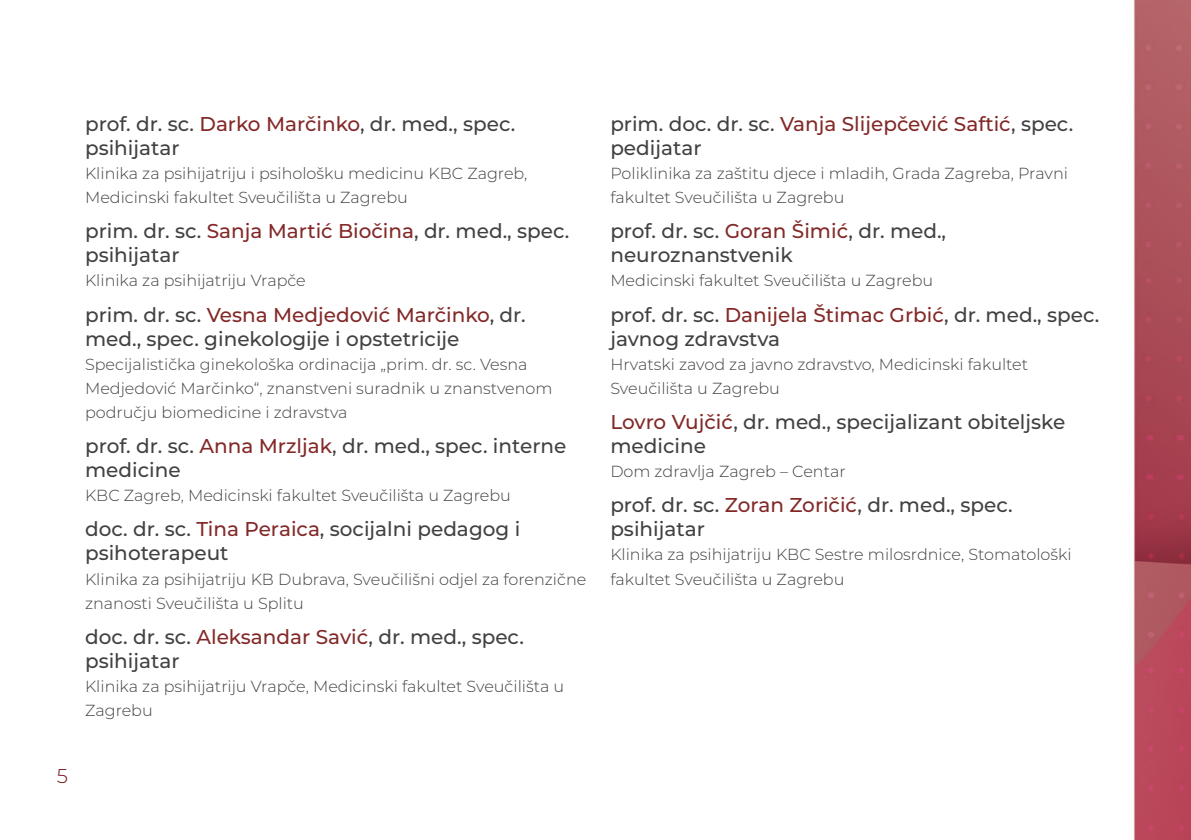
<style>
.page{position:relative;width:1191px;height:840px;background:#fff}
.page>*{position:absolute;margin:0;border:0;box-sizing:border-box;transform-origin:0 0}
.t1{font:500 20px/24px "Montserrat";color:#414042}
.t2{font:300 20px "Montserrat";color:#78111b}
.t3{font:300 16px/24px "Montserrat";color:#414042}
.s1{color:#822928}
</style>
<div class="page">
<img style="left:1133px;top:0;width:58px;height:839px">
<p class="t1" style="left:85px;top:111px;width:432px">prof. dr. sc. <span class="s1">Darko Marčinko</span>, dr. med., spec. psihijatar</p>
<p class="t3" style="left:85px;top:160px;width:444px">Klinika za psihijatriju i psihološku medicinu KBC Zagreb,<br>Medicinski fakultet Sveučilišta u Zagrebu</p>
<p class="t1" style="left:85px;top:218px;width:486px">prim. dr. sc. <span class="s1">Sanja Martić Biočina</span>, dr. med., spec. psihijatar</p>
<p class="t3" style="left:85px;top:268px;width:222px">Klinika za psihijatriju Vrapče</p>
<p class="t1" style="left:85px;top:301px;width:442px">prim. dr. sc. <span class="s1">Vesna Medjedović Marčinko</span>, dr. med., spec. ginekologije i opstetricije</p>
<p class="t3" style="left:85px;top:351px;width:469px">Specijalistička ginekološka ordinacija „prim. dr. sc. Vesna<br>Medjedović Marčinko“, znanstveni suradnik u znanstvenom području biomedicine i zdravstva</p>
<p class="t1" style="left:85px;top:433px;width:483px">prof. dr. sc. <span class="s1">Anna Mrzljak</span>, dr. med., spec. interne medicine</p>
<p class="t3" style="left:85px;top:482px;width:427px">KBC Zagreb, Medicinski fakultet Sveučilišta u Zagrebu</p>
<p class="t1" style="left:85px;top:516px;width:437px">doc. dr. sc. <span class="s1">Tina Peraica</span>, socijalni pedagog i psihoterapeut</p>
<p class="t3" style="left:85px;top:566px;width:503px">Klinika za psihijatriju KB Dubrava, Sveučilišni odjel za forenzične znanosti Sveučilišta u Splitu</p>
<p class="t1" style="left:85px;top:623px;width:440px">doc. dr. sc. <span class="s1">Aleksandar Savić</span>, dr. med., spec. psihijatar</p>
<p class="t3" style="left:85px;top:673px;width:480px">Klinika za psihijatriju Vrapče, Medicinski fakultet Sveučilišta u<br>Zagrebu</p>
<p class="t2" style="left:57px;top:762px;width:13px">5</p>
<p class="t1" style="left:610px;top:111px;width:464px">prim. doc. dr. sc. <span class="s1">Vanja Slijepčević Saftić</span>, spec. pedijatar</p>
<p class="t3" style="left:610px;top:160px;width:459px">Poliklinika za zaštitu djece i mladih, Grada Zagreba, Pravni fakultet Sveučilišta u Zagrebu</p>
<p class="t1" style="left:610px;top:218px;width:337px">prof. dr. sc. <span class="s1">Goran Šimić</span>, dr. med., neuroznanstvenik</p>
<p class="t3" style="left:610px;top:268px;width:324px">Medicinski fakultet Sveučilišta u Zagrebu</p>
<p class="t1" style="left:610px;top:301px;width:490px">prof. dr. sc. <span class="s1">Danijela Štimac Grbić</span>, dr. med., spec. javnog zdravstva</p>
<p class="t3" style="left:610px;top:351px;width:419px">Hrvatski zavod za javno zdravstvo, Medicinski fakultet<br>Sveučilišta u Zagrebu</p>
<p class="t1" style="left:610px;top:409px;width:456px"><span class="s1">Lovro Vujčić</span>, dr. med., specijalizant obiteljske medicine</p>
<p class="t3" style="left:610px;top:458px;width:237px">Dom zdravlja Zagreb – Centar</p>
<p class="t1" style="left:610px;top:492px;width:404px">prof. dr. sc. <span class="s1">Zoran Zoričić</span>, dr. med., spec. psihijatar</p>
<p class="t3" style="left:610px;top:542px;width:463px">Klinika za psihijatriju KBC Sestre milosrdnice, Stomatološki fakultet Sveučilišta u Zagrebu</p>
</div>
